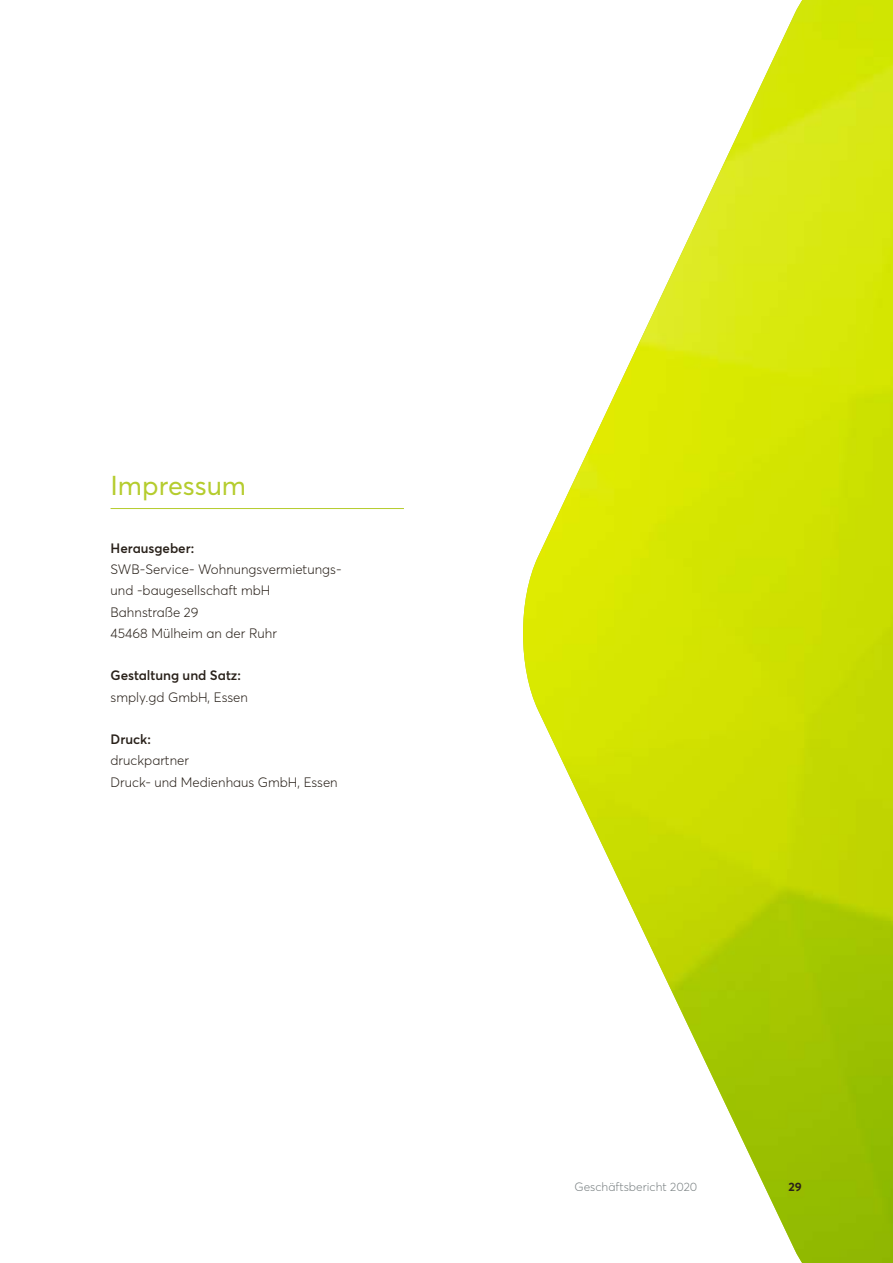
<style>
.page{position:relative;width:893px;height:1263px;background:#fff}
.page>*{position:absolute;margin:0;border:0;box-sizing:border-box;transform-origin:0 0}
.t1{font:27px "Averta";color:#b5cc2e}
.t2{font:300 13.5px/21.3px "Averta";color:#29211a}
.t3{font:600 13.5px "Averta";color:#29211a}
.t4{font:300 12px "Averta";color:#7b8284}
.t5{font:700 12px "Averta";color:#29211a}
</style>
<div class="page">
<img style="left:523px;top:0;width:370px;height:1263px">
<hr style="left:111px;top:508px;width:293px;height:1px;background:#b5cc2e">
<h1 class="t1" style="left:111px;top:469px;width:137px">Impressum</h1>
<p class="t3" style="left:111px;top:539px;width:85px">Herausgeber:</p>
<p class="t2" style="left:111px;top:559px;width:233px">SWB-Service- Wohnungsvermietungs&shy;und -baugesellschaft mbH<br>Bahnstraße 29<br>45468 Mülheim an der Ruhr</p>
<p class="t3" style="left:111px;top:667px;width:132px">Gestaltung und Satz:</p>
<p class="t2" style="left:111px;top:686px;width:139px">smply.gd GmbH, Essen</p>
<p class="t3" style="left:111px;top:731px;width:42px">Druck:</p>
<p class="t2" style="left:111px;top:750px;width:229px">druckpartner<br>Druck- und Medienhaus GmbH, Essen</p>
<p class="t4" style="left:574px;top:1179px;width:124px">Geschäftsbericht 2020</p>
<p class="t5" style="left:788px;top:1179px;width:15px">29</p>
</div>
